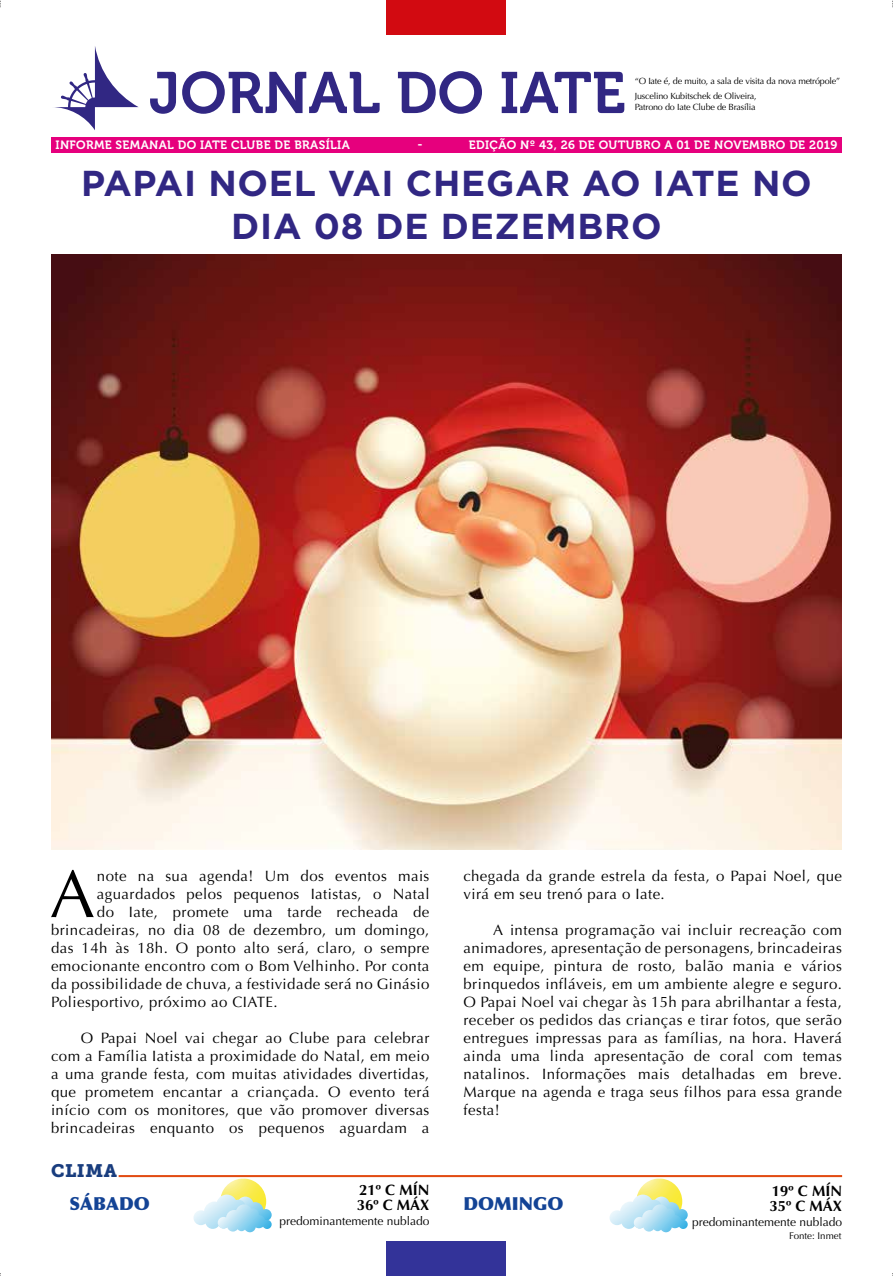
<style>
.page{position:relative;width:893px;height:1276px;background:#fff}
.page>*{position:absolute;margin:0;border:0;box-sizing:border-box;transform-origin:0 0}
.t1{font:67.5px "Optima";color:#000}
.t2{font:700 36px/43.2px "Gotham";letter-spacing:.02em;color:#312783;text-align:center}
.t3{font:900 18px "Optima";color:#134395}
.t4{font:18px "Museo Slab 900";letter-spacing:.03em;color:#193d7e}
.t5{font:15px/18px "Optima";letter-spacing:.03em;color:#000;text-align:justify}
.t6{font:700 15px/15px "Optima";color:#000}
.t7{font:12px "Museo 700";letter-spacing:.03em;color:#fff}
.t8{font:12px "Optima";color:#000}
.t9{font:9.75px "Optima";color:#000}
.t10{font:9px/15px "Optima";letter-spacing:-.02em;color:#000}
</style>
<div class="page">
<div style="left:51px;top:137px;width:791px;height:15px;background:#e6007d"></div>
<svg style="left:150px;top:71px;width:474px;height:43px"></svg>
<hr style="left:119px;top:1175px;width:723px;height:2px;background:#e24b12">
<div style="left:387px;top:0;width:119px;height:34px;background:#d20a11"></div>
<div style="left:387px;top:1242px;width:119px;height:34px;background:#339"></div>
<svg style="left:54px;top:46px;width:85px;height:84px"></svg>
<svg style="left:220px;top:1178px;width:46px;height:46px"></svg>
<svg style="left:193px;top:1194px;width:79px;height:38px"></svg>
<svg style="left:636px;top:1178px;width:46px;height:46px"></svg>
<svg style="left:610px;top:1194px;width:78px;height:38px"></svg>
<img style="left:51px;top:254px;width:791px;height:595px">
<p class="t10" style="left:635px;top:73px;width:207px">“O Iate é, de muito, a sala de visita da nova metrópole”<br>Juscelino Kubitschek de Oliveira,</p>
<p class="t10" style="left:635px;top:99px;width:122px">Patrono do Iate Clube de Brasília</p>
<p class="t7" style="left:56px;top:138px;width:296px">INFORME SEMANAL DO IATE CLUBE DE BRASÍLIA</p>
<p class="t7" style="left:417px;top:138px;width:7px">-</p>
<p class="t7" style="left:469px;top:138px;width:370px">EDIÇÃO Nº 43, 26 DE OUTUBRO A 01 DE NOVEMBRO DE 2019</p>
<h2 class="t2" style="left:81px;top:160px;width:732px">PAPAI NOEL VAI CHEGAR AO IATE NO<br>DIA 08 DE DEZEMBRO</h2>
<h1 class="t1" style="left:50px;top:855px;width:47px">A</h1>
<p class="t5" style="left:97px;top:867px;width:334px">note na sua agenda! Um dos eventos mais</p>
<p class="t5" style="left:97px;top:885px;width:334px">aguardados pelos pequenos Iatistas, o Natal</p>
<p class="t5" style="left:97px;top:903px;width:334px">do Iate, promete uma tarde recheada de</p>
<p class="t5" style="left:51px;top:921px;width:380px">brincadeiras, no dia 08 de dezembro, um domingo,</p>
<p class="t5" style="left:51px;top:939px;width:380px">das 14h às 18h. O ponto alto será, claro, o sempre</p>
<p class="t5" style="left:51px;top:957px;width:380px">emocionante encontro com o Bom Velhinho. Por conta</p>
<p class="t5" style="left:51px;top:975px;width:380px">da possibilidade de chuva, a festividade será no Ginásio</p>
<p class="t5" style="left:51px;top:993px;width:228px">Poliesportivo, próximo ao CIATE.</p>
<p class="t5" style="left:51px;top:1029px;width:380px;text-indent:30px">O Papai Noel vai chegar ao Clube para celebrar com a Família Iatista a proximidade do Natal, em meio a uma grande festa, com muitas atividades divertidas, que prometem encantar a criançada. O evento terá início com os monitores, que vão promover diversas brincadeiras enquanto os pequenos aguardam a</p>
<p class="t4" style="left:51px;top:1160px;width:67px">CLIMA</p>
<p class="t5" style="left:463px;top:867px;width:380px">chegada da grande estrela da festa, o Papai Noel, que virá em seu trenó para o Iate.</p>
<p class="t5" style="left:463px;top:921px;width:380px;text-indent:30px">A intensa programação vai incluir recreação com animadores, apresentação de personagens, brincadeiras em equipe, pintura de rosto, balão mania e vários brinquedos infláveis, em um ambiente alegre e seguro.<br>O Papai Noel vai chegar às 15h para abrilhantar a festa, receber os pedidos das crianças e tirar fotos, que serão entregues impressas para as famílias, na hora. Haverá ainda uma linda apresentação de coral com temas natalinos. Informações mais detalhadas em breve.<br>Marque na agenda e traga seus filhos para essa grande festa!</p>
<p class="t6" style="left:357px;top:1183px;width:74px">21º C MÍN<br>36º C MÁX</p>
<p class="t8" style="left:279px;top:1214px;width:152px">predominantemente nublado</p>
<p class="t3" style="left:70px;top:1192px;width:82px">SÁBADO</p>
<p class="t3" style="left:463px;top:1192px;width:101px">DOMINGO</p>
<p class="t6" style="left:769px;top:1183px;width:74px">19º C MÍN<br>35º C MÁX</p>
<p class="t8" style="left:692px;top:1214px;width:152px">predominantemente nublado</p>
<p class="t9" style="left:789px;top:1230px;width:54px">Fonte: Inmet</p>
</div>
